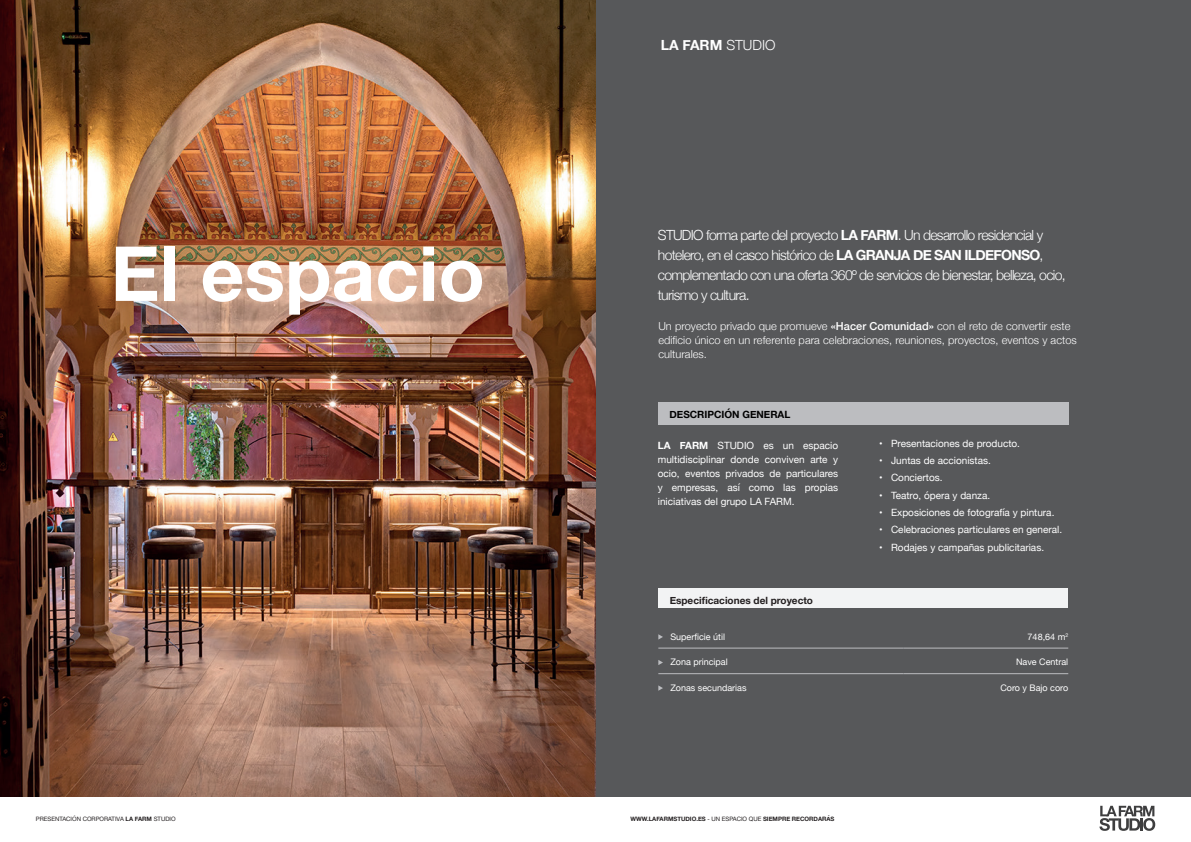
<style>
.page{position:relative;width:1191px;height:842px;background:#fff}
.page>*{position:absolute;margin:0;border:0;box-sizing:border-box;transform-origin:0 0}
.t1{font:700 76px "Helvetica Neue";color:#fff}
.t2{font:300 14px/20px "Helvetica Neue";letter-spacing:-.05em;color:#fff}
.t3{font:700 14px "Helvetica Neue";color:#fff}
.t4{font:300 11px/14px "Helvetica Neue";letter-spacing:.005em;color:#fff}
.t5{font:10px/14px "Helvetica Neue";color:#fff;text-align:justify}
.t6{font:700 10px "Helvetica Neue";color:#231f20}
.t7{font:700 10px "Helvetica Neue";color:#000}
.t8{font:9px "Helvetica Neue";color:#fff}
.t9{font:700 6px "Helvetica Neue";color:#231f20}
.t10{font:6px "Helvetica Neue";color:#231f20}
.s1{font-weight:300}
.s2{font-weight:700}
.s3{font-weight:500}
.s4{font-weight:400}
</style>
<div class="page">
<svg style="left:1099px;top:806px;width:56px;height:25px"></svg>
<div style="left:595px;top:0;width:596px;height:796px;background:#57585a"></div>
<img style="left:0;top:0;width:595px;height:796px">
<div style="left:658px;top:402px;width:410px;height:22px;background:#bcbdc0"></div>
<hr style="left:658px;top:648px;width:245px;height:1px;background:#bcbdc0">
<hr style="left:903px;top:648px;width:165px;height:1px;background:#bcbdc0">
<hr style="left:658px;top:673px;width:245px;height:1px;background:#bcbdc0">
<hr style="left:903px;top:673px;width:165px;height:1px;background:#bcbdc0">
<svg style="left:658px;top:634px;width:5px;height:6px"></svg>
<svg style="left:658px;top:660px;width:5px;height:5px"></svg>
<svg style="left:658px;top:685px;width:5px;height:6px"></svg>
<div style="left:658px;top:588px;width:409px;height:20px;background:#f2f3f4"></div>
<h1 class="t1" style="left:111px;top:214px;width:376px">El espacio</h1>
<h2 class="t3" style="left:660px;top:34px;width:116px">LA FARM <span class="s1">STUDIO</span></h2>
<h2 class="t2" style="left:658px;top:224px;width:409px">STUDIO forma parte del proyecto <span class="s2">LA FARM</span>. Un desarrollo residencial y hotelero, en el casco histórico de <span class="s2">LA GRANJA DE SAN ILDEFONSO</span>, complementado con una oferta 360º de servicios de bienestar, belleza, ocio, turismo y cultura.</h2>
<p class="t4" style="left:658px;top:318px;width:420px">Un proyecto privado que promueve <span class="s3">«Hacer Comunidad»</span> con el reto de convertir este edificio único en un referente para celebraciones, reuniones, proyectos, eventos y actos culturales.</p>
<p class="t7" style="left:669px;top:406px;width:122px">DESCRIPCIÓN GENERAL</p>
<p class="t5" style="left:658px;top:439px;width:182px"><span class="s2">LA FARM</span> STUDIO es un espacio multidisciplinar donde conviven arte y ocio, eventos privados de particulares y empresas, así como las propias iniciativas del grupo LA FARM.</p>
<p class="t6" style="left:669px;top:592px;width:145px">Especificaciones del proyecto</p>
<p class="t5" style="left:879px;top:437px;width:142px">• Presentaciones de producto.</p>
<p class="t5" style="left:879px;top:454px;width:113px">• Juntas de accionistas.</p>
<p class="t5" style="left:879px;top:471px;width:65px">• Conciertos.</p>
<p class="t5" style="left:879px;top:489px;width:113px">• Teatro, ópera y danza.</p>
<p class="t5" style="left:879px;top:506px;width:177px">• Exposiciones de fotografía y pintura.</p>
<p class="t5" style="left:879px;top:523px;width:185px">• Celebraciones particulares en general.</p>
<p class="t5" style="left:879px;top:541px;width:166px">• Rodajes y campañas publicitarias.</p>
<p class="t8" style="left:670px;top:630px;width:56px">Superficie útil</p>
<p class="t8" style="left:1027px;top:630px;width:42px">748,64 m<sup>2</sup></p>
<p class="t8" style="left:670px;top:655px;width:59px">Zona principal</p>
<p class="t8" style="left:1016px;top:655px;width:54px">Nave Central</p>
<p class="t8" style="left:670px;top:681px;width:78px">Zonas secundarias</p>
<p class="t8" style="left:1000px;top:681px;width:69px">Coro y Bajo coro</p>
<p class="t10" style="left:36px;top:815px;width:141px">PRESENTACIÓN CORPORATIVA <span class="s2">LA FARM</span> STUDIO</p>
<p class="t9" style="left:630px;top:814px;width:206px">WWW.LAFARMSTUDIO.ES <span class="s4">- UN ESPACIO QUE</span> SIEMPRE RECORDARÁS</p>
</div>
